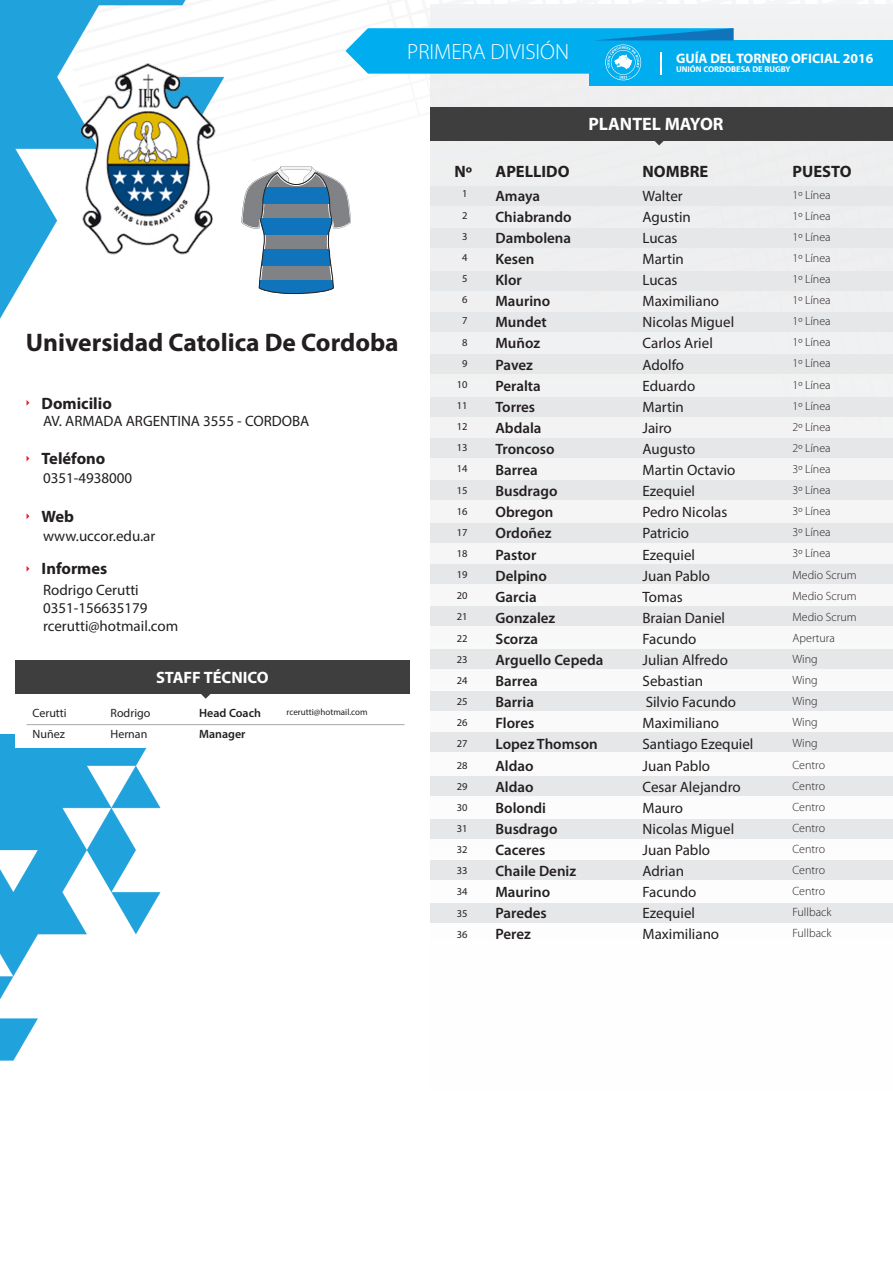
<style>
.page{position:relative;width:893px;height:1263px;background:#fff}
.page>*{position:absolute;margin:0;border:0;box-sizing:border-box;transform-origin:0 0}
.t1{font:700 25.5px "Myriad Pro";color:#231f20}
.t2{font:300 22.05px "Myriad Pro";color:#fff}
.t3{font:700 18px "Myriad Pro";color:#fff}
.t4{font:700 16.5px "Myriad Pro";color:#231f20}
.t5{font:700 16.5px "Myriad Pro";color:#fff}
.t6{font:15px/21.1px "Myriad Pro";color:#231f20}
.t7{font:600 15px/21.1px "Myriad Pro";color:#231f20}
.t8{font:700 13.65px "Myriad Pro";color:#fff}
.t9{font:300 12px/21.1px "Myriad Pro";color:#231f20}
.t10{font:12px/21px "Myriad Pro";color:#231f20}
.t11{font:600 12px "Myriad Pro";color:#231f20}
.t12{font:10.5px/21.1px "Myriad Pro";color:#231f20;text-align:center}
.t13{font:9px "Myriad Pro";color:#231f20}
.t14{font:700 8.4px "Myriad Pro";color:#fff}
</style>
<div class="page">
<img style="left:0;top:0;width:431px;height:1061px">
<div style="left:0;top:448px;width:189px;height:286px;background:#fff"></div>
<div style="left:431px;top:4px;width:462px;height:1179px;background:#f9fafa"></div>
<div style="left:431px;top:186px;width:462px;height:19px;background:#e6e7e9"></div>
<div style="left:431px;top:229px;width:462px;height:19px;background:#e6e7e9"></div>
<div style="left:431px;top:271px;width:462px;height:19px;background:#e6e7e9"></div>
<div style="left:431px;top:312px;width:462px;height:19px;background:#e6e7e9"></div>
<div style="left:431px;top:355px;width:462px;height:19px;background:#e6e7e9"></div>
<div style="left:431px;top:397px;width:462px;height:19px;background:#e6e7e9"></div>
<div style="left:431px;top:438px;width:462px;height:19px;background:#e6e7e9"></div>
<div style="left:431px;top:481px;width:462px;height:19px;background:#e6e7e9"></div>
<div style="left:431px;top:523px;width:462px;height:19px;background:#e6e7e9"></div>
<div style="left:431px;top:564px;width:462px;height:19px;background:#e6e7e9"></div>
<div style="left:431px;top:607px;width:462px;height:19px;background:#e6e7e9"></div>
<div style="left:431px;top:649px;width:462px;height:19px;background:#e6e7e9"></div>
<div style="left:431px;top:692px;width:462px;height:19px;background:#e6e7e9"></div>
<div style="left:431px;top:733px;width:462px;height:19px;background:#e6e7e9"></div>
<div style="left:431px;top:777px;width:462px;height:19px;background:#e6e7e9"></div>
<div style="left:431px;top:819px;width:462px;height:19px;background:#e6e7e9"></div>
<div style="left:431px;top:861px;width:462px;height:19px;background:#e6e7e9"></div>
<div style="left:431px;top:904px;width:462px;height:19px;background:#e6e7e9"></div>
<div style="left:431px;top:107px;width:462px;height:33px;background:#3e3e3f"></div>
<svg style="left:653px;top:140px;width:13px;height:5px"></svg>
<svg style="left:27px;top:400px;width:2px;height:6px"></svg>
<div style="left:15px;top:661px;width:395px;height:87px;background:#fff"></div>
<hr style="left:27px;top:724px;width:378px;height:1px;background:#a8a9ad">
<div style="left:15px;top:661px;width:395px;height:33px;background:#3e3e3f"></div>
<svg style="left:201px;top:694px;width:10px;height:5px"></svg>
<div style="left:589px;top:40px;width:304px;height:46px;background:#00aeef"></div>
<svg style="left:345px;top:28px;width:388px;height:52px"></svg>
<img style="left:41px;top:18px;width:298px;height:297px">
<svg style="left:241px;top:166px;width:110px;height:128px"></svg>
<h2 class="t2" style="left:407px;top:39px;width:163px">PRIMERA DIVISIÓN</h2>
<p class="t8" style="left:676px;top:50px;width:199px">GUÍA DEL TORNEO OFICIAL 2016</p>
<p class="t14" style="left:676px;top:64px;width:116px">UNIÓN CORDOBESA DE RUGBY</p>
<h1 class="t1" style="left:26px;top:326px;width:374px">Universidad Catolica De Cordoba</h1>
<p class="t4" style="left:42px;top:392px;width:72px">Domicilio</p>
<p class="t6" style="left:43px;top:411px;width:268px">AV. ARMADA ARGENTINA 3555 - CORDOBA</p>
<p class="t4" style="left:42px;top:448px;width:65px">Teléfono</p>
<p class="t6" style="left:43px;top:468px;width:91px">0351-4938000</p>
<p class="t4" style="left:42px;top:505px;width:34px">Web</p>
<p class="t6" style="left:43px;top:525px;width:114px">www.uccor.edu.ar</p>
<p class="t4" style="left:42px;top:558px;width:67px">Informes</p>
<p class="t6" style="left:43px;top:581px;width:137px;line-height:18px">Rodrigo Cerutti<br>0351-156635179 rcerutti@hotmail.com</p>
<p class="t5" style="left:156px;top:666px;width:114px">STAFF TÉCNICO</p>
<p class="t10" style="left:33px;top:702px;width:36px">Cerutti<br>Nuñez</p>
<p class="t10" style="left:111px;top:702px;width:41px">Rodrigo<br>Hernan</p>
<p class="t11" style="left:199px;top:705px;width:63px">Head Coach</p>
<p class="t13" style="left:287px;top:706px;width:83px">rcerutti@hotmail.com</p>
<p class="t11" style="left:199px;top:726px;width:48px">Manager</p>
<p class="t3" style="left:588px;top:112px;width:137px">PLANTEL MAYOR</p>
<p class="t4" style="left:454px;top:161px;width:19px">Nº</p>
<p class="t4" style="left:495px;top:161px;width:76px">APELLIDO</p>
<p class="t4" style="left:642px;top:161px;width:67px">NOMBRE</p>
<p class="t4" style="left:792px;top:161px;width:60px">PUESTO</p>
<p class="t12" style="left:457px;top:183px;width:12px">1<br>2<br>3<br>4<br>5<br>6<br>7<br>8<br>9<br>10<br>11<br>12<br>13<br>14<br>15<br>16<br>17<br>18<br>19<br>20<br>21<br>22<br>23<br>24<br>25<br>26<br>27<br>28<br>29<br>30<br>31<br>32<br>33<br>34<br>35<br>36</p>
<p class="t7" style="left:495px;top:185px;width:110px">Amaya<br>Chiabrando<br>Dambolena<br>Kesen<br>Klor<br>Maurino<br>Mundet<br>Muñoz<br>Pavez<br>Peralta<br>Torres<br>Abdala<br>Troncoso<br>Barrea<br>Busdrago<br>Obregon<br>Ordoñez<br>Pastor<br>Delpino<br>Garcia<br>Gonzalez<br>Scorza<br>Arguello Cepeda<br>Barrea<br>Barria<br>Flores<br>Lopez Thomson<br>Aldao<br>Aldao<br>Bolondi<br>Busdrago<br>Caceres<br>Chaile Deniz<br>Maurino<br>Paredes<br>Perez</p>
<p class="t6" style="left:642px;top:185px;width:112px">Walter<br>Agustin<br>Lucas<br>Martin<br>Lucas<br>Maximiliano<br>Nicolas Miguel<br>Carlos Ariel<br>Adolfo<br>Eduardo<br>Martin<br>Jairo<br>Augusto<br>Martin Octavio<br>Ezequiel<br>Pedro Nicolas<br>Patricio<br>Ezequiel<br>Juan Pablo<br>Tomas<br>Braian Daniel<br>Facundo<br>Julian Alfredo<br>Sebastian<br>Silvio Facundo<br>Maximiliano<br>Santiago Ezequiel<br>Juan Pablo<br>Cesar Alejandro<br>Mauro<br>Nicolas Miguel<br>Juan Pablo<br>Adrian<br>Facundo<br>Ezequiel<br>Maximiliano</p>
<p class="t9" style="left:792px;top:184px;width:66px">1º Línea<br>1º Línea<br>1º Línea<br>1º Línea<br>1º Línea<br>1º Línea<br>1º Línea<br>1º Línea<br>1º Línea<br>1º Línea<br>1º Línea<br>2º Línea<br>2º Línea<br>3º Línea<br>3º Línea<br>3º Línea<br>3º Línea<br>3º Línea<br>Medio Scrum<br>Medio Scrum<br>Medio Scrum<br>Apertura<br>Wing<br>Wing<br>Wing<br>Wing<br>Wing<br>Centro<br>Centro<br>Centro<br>Centro<br>Centro<br>Centro<br>Centro<br>Fullback<br>Fullback</p>
</div>
